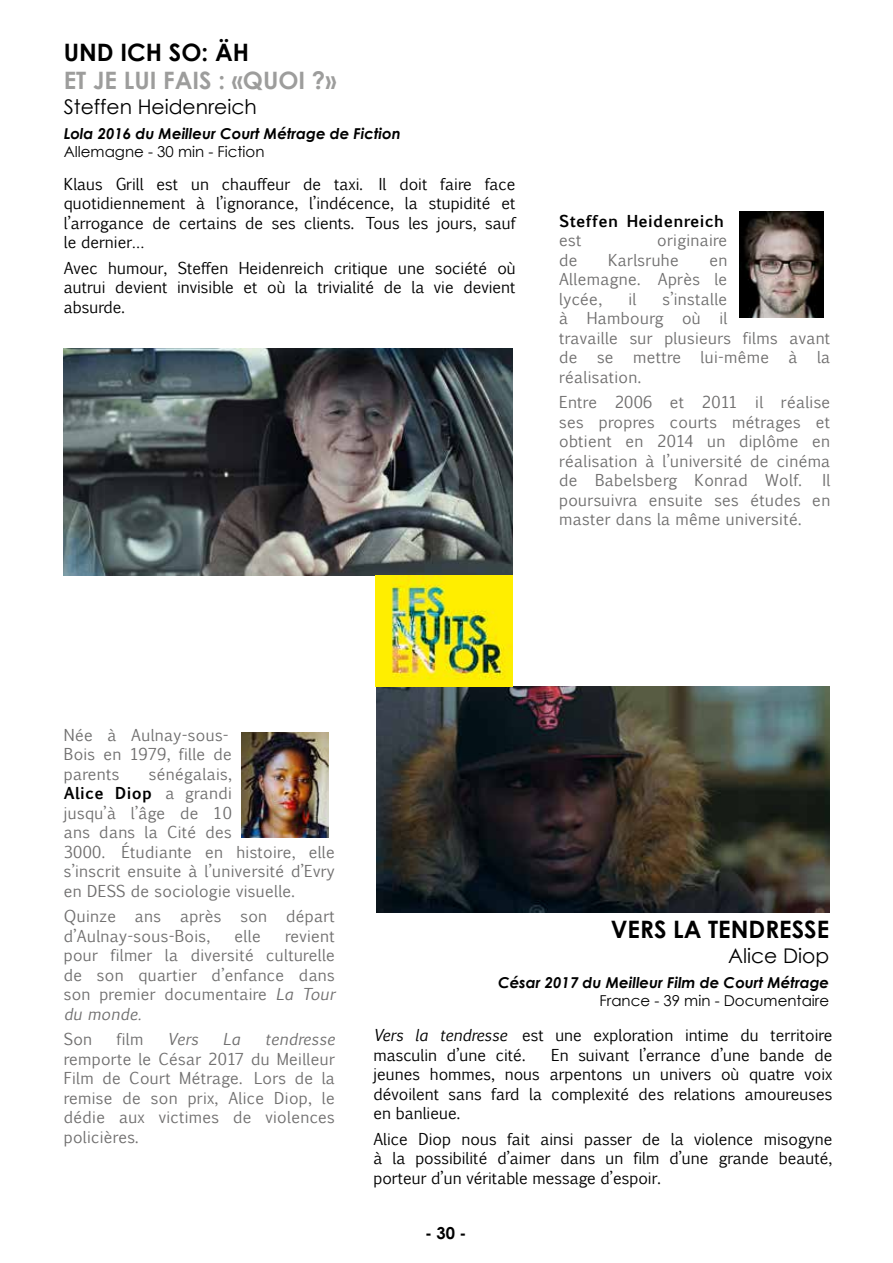
<style>
.page{position:relative;width:893px;height:1263px;background:#fff}
.page>*{position:absolute;margin:0;border:0;box-sizing:border-box;transform-origin:0 0}
.t1{font:700 24px "Century Gothic";color:#000}
.t2{font:700 24px "Century Gothic";color:#9d9d9c}
.t3{font:20.25px "Century Gothic";color:#000}
.t4{font:700 16.5px "Century Gothic";color:#000}
.t5{font:15.75px/19.5px "Euphemia UCAS";letter-spacing:.02em;color:#706f6f;text-align:justify}
.t6{font:15.75px/19.5px "Euphemia UCAS";color:#000;text-align:justify}
.t7{font:700 15.75px "Euphemia UCAS";letter-spacing:.02em;color:#000}
.t8{font:italic 15.75px "Euphemia UCAS";letter-spacing:.02em;color:#706f6f}
.t9{font:italic 700 15px "Century Gothic";color:#000}
.t10{font:15px "Century Gothic";color:#000}
.s1{font-weight:700;color:#000}
.s2{font-style:italic}
</style>
<div class="page">
<img style="left:64px;top:349px;width:448px;height:226px">
<img style="left:376px;top:686px;width:453px;height:227px">
<img style="left:739px;top:212px;width:85px;height:106px">
<img style="left:241px;top:732px;width:87px;height:106px">
<img style="left:376px;top:575px;width:136px;height:111px">
<h1 class="t1" style="left:64px;top:34px;width:187px">UND ICH SO: ÄH</h1>
<h1 class="t2" style="left:64px;top:62px;width:274px">ET JE LUI FAIS : «QUOI ?»</h1>
<p class="t3" style="left:64px;top:92px;width:195px">Steffen Heidenreich</p>
<p class="t9" style="left:64px;top:122px;width:338px">Lola 2016 du Meilleur Court Métrage de Fiction</p>
<p class="t10" style="left:64px;top:141px;width:202px">Allemagne - 30 min - Fiction</p>
<p class="t6" style="left:64px;top:173px;width:453px">Klaus Grill est un chauffeur de taxi. Il doit faire face quotidiennement à l’ignorance, l’indécence, la stupidité et l’arrogance de certains de ses clients. Tous les jours, sauf le dernier…</p>
<p class="t6" style="left:64px;top:257px;width:453px">Avec humour, Steffen Heidenreich critique une société où autrui devient invisible et où la trivialité de la vie devient absurde.</p>
<p class="t7" style="left:559px;top:209px;width:166px">Steffen Heidenreich</p>
<p class="t5" style="left:559px;top:230px;width:24px">est</p>
<p class="t5" style="left:657px;top:230px;width:72px">originaire</p>
<p class="t5" style="left:559px;top:249px;width:20px">de</p>
<p class="t5" style="left:608px;top:249px;width:72px">Karlsruhe</p>
<p class="t5" style="left:559px;top:249px;width:170px;text-indent:150px">en Allemagne. Après le lycée,</p>
<p class="t5" style="left:559px;top:288px;width:273px;text-align:left;text-indent:103px">s’installe<br>à Hambourg où il<br>travaille sur plusieurs films avant de se mettre lui-même à la réalisation.</p>
<p class="t5" style="left:559px;top:392px;width:273px">Entre 2006 et 2011 il réalise ses propres courts métrages et obtient en 2014 un diplôme en réalisation à l’université de cinéma de Babelsberg Konrad Wolf.</p>
<p class="t5" style="left:628px;top:288px;width:10px">il</p>
<p class="t5" style="left:559px;top:470px;width:273px;text-indent:263px">Il poursuivra ensuite ses études en master dans la même université.</p>
<p class="t5" style="left:64px;top:724px;width:170px;text-align:left">Née à Aulnay-sous-<br>Bois en 1979, fille de parents</p>
<p class="t5" style="left:64px;top:763px;width:273px;text-align:left;text-indent:85px">sénégalais,<br><span class="s1">Alice Diop</span> a grandi<br>jusqu’à l’âge de 10<br>ans dans la Cité des<br>3000. Étudiante en histoire, elle s’inscrit ensuite à l’université d’Evry en DESS de sociologie visuelle.</p>
<p class="t5" style="left:64px;top:905px;width:273px">Quinze ans après son départ d’Aulnay-sous-Bois,</p>
<p class="t5" style="left:235px;top:925px;width:28px">elle</p>
<p class="t5" style="left:64px;top:925px;width:273px;text-indent:221px">revient pour filmer la diversité culturelle de son quartier d’enfance dans son premier documentaire <span class="s2">La Tour du monde.</span></p>
<p class="t5" style="left:64px;top:1028px;width:30px">Son</p>
<p class="t5" style="left:117px;top:1028px;width:28px">film</p>
<p class="t8" style="left:168px;top:1028px;width:32px">Vers</p>
<p class="t8" style="left:223px;top:1028px;width:19px">La</p>
<p class="t8" style="left:265px;top:1028px;width:72px">tendresse</p>
<p class="t5" style="left:64px;top:1048px;width:273px">remporte le César 2017 du Meilleur Film de Court Métrage. Lors de la remise de son prix, Alice Diop, le dédie aux victimes de violences policières.</p>
<h1 class="t1" style="left:611px;top:911px;width:220px">VERS LA TENDRESSE</h1>
<p class="t3" style="left:728px;top:941px;width:103px">Alice Diop</p>
<p class="t9" style="left:498px;top:971px;width:333px">César 2017 du Meilleur Film de Court Métrage</p>
<p class="t10" style="left:600px;top:990px;width:231px">France - 39 min - Documentaire</p>
<p class="t6" style="left:373px;top:1025px;width:461px"><span class="s2">Vers la tendresse</span> est une exploration intime du territoire masculin d’une cité.</p>
<p class="t6" style="left:373px;top:1044px;width:461px;text-indent:178px">En suivant l’errance d’une bande de jeunes hommes, nous arpentons un univers où quatre voix dévoilent sans fard la complexité des relations amoureuses en banlieue.</p>
<p class="t6" style="left:373px;top:1128px;width:460px">Alice Diop nous fait ainsi passer de la violence misogyne à la possibilité d’aimer dans un film d’une grande beauté, porteur d’un véritable message d’espoir.</p>
<p class="t4" style="left:425px;top:1221px;width:43px">- 30 -</p>
</div>
